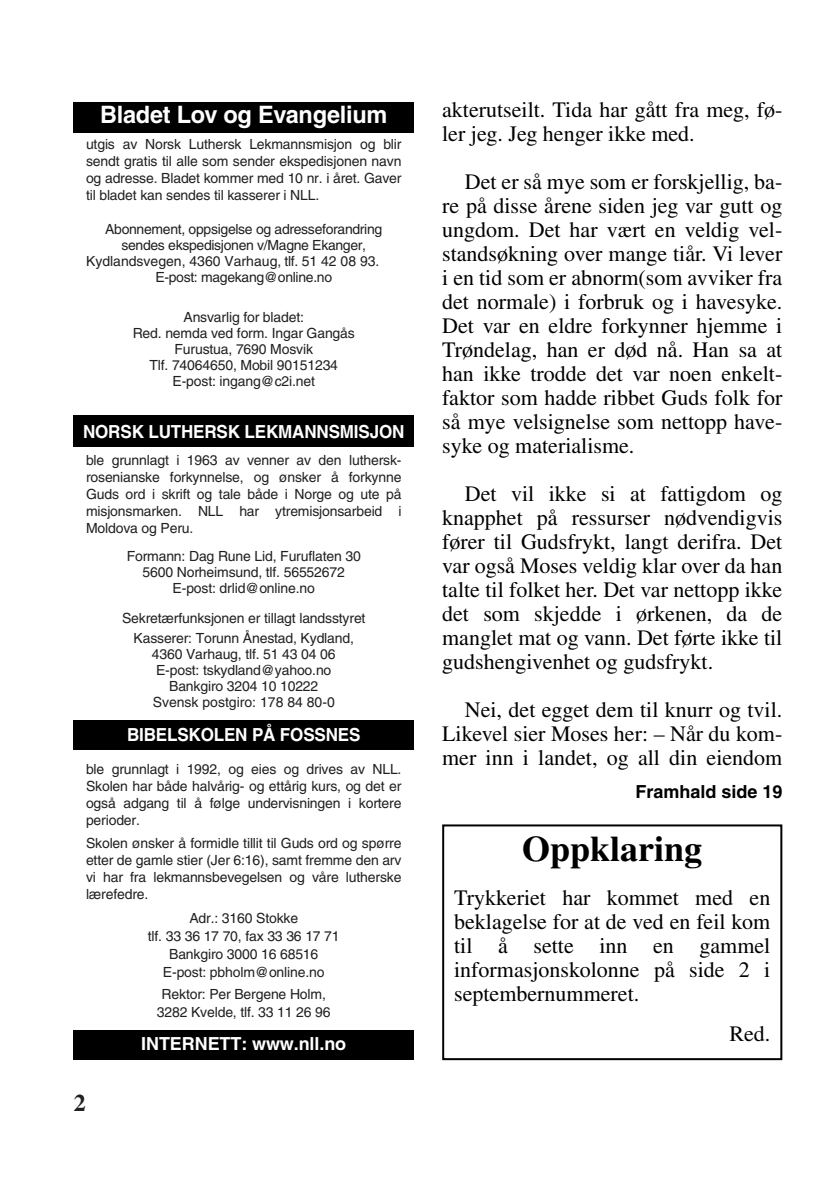
<style>
.page{position:relative;width:838px;height:1190px;background:#fff}
.page>*{position:absolute;margin:0;border:0;box-sizing:border-box;transform-origin:0 0}
.t1{font:700 36px "Times";color:#000}
.t2{font:700 24px "Helvetica";letter-spacing:-.01em;color:#fff}
.t3{font:700 24px "Times";color:#231f20}
.t4{font:22px/24px "Times";color:#000;text-align:justify}
.t5{font:700 18px "Helvetica";letter-spacing:-.01em;color:#fff;scale:.95 1}
.t6{font:700 18px "Helvetica";letter-spacing:-.01em;color:#fff}
.t7{font:700 18px "Helvetica";color:#000}
.t8{font:14px/17px "Helvetica";letter-spacing:-.01em;color:#231f20;text-align:center}
</style>
<div class="page">
<div style="left:74px;top:102px;width:340px;height:31px;background:#000"></div>
<div style="left:74px;top:415px;width:340px;height:32px;background:#000"></div>
<div style="left:74px;top:720px;width:340px;height:30px;background:#000"></div>
<div style="left:74px;top:1030px;width:340px;height:30px;background:#000"></div>
<div style="left:442px;top:824px;width:340px;height:236px;border:2px solid #000"></div>
<h2 class="t2" style="left:100px;top:106px;width:289px">Bladet Lov og Evangelium</h2>
<p class="t8" style="left:86px;top:137px;width:317px;text-align:justify">utgis av Norsk Luthersk Lekmannsmisjon og blir sendt gratis til alle som sender ekspedisjonen navn og adresse. Bladet kommer med 10 nr. i året. Gaver til bladet kan sendes til kasserer i NLL.</p>
<p class="t8" style="left:105px;top:222px;width:279px">Abonnement, oppsigelse og adresseforandring</p>
<p class="t8" style="left:121px;top:238px;width:246px">sendes ekspedisjonen v/Magne Ekanger,</p>
<p class="t8" style="left:86px;top:254px;width:295px">Kydlandsvegen, 4360 Varhaug, tlf. 51 42 08 93.</p>
<p class="t8" style="left:155px;top:270px;width:178px">E-post: magekang@online.no</p>
<p class="t8" style="left:133px;top:310px;width:224px;line-height:16px">Ansvarlig for bladet:<br>Red. nemda ved form. Ingar Gangås<br>Furustua, 7690 Mosvik<br>Tlf. 74064650, Mobil 90151234<br>E-post: ingang@c2i.net</p>
<p class="t5" style="left:83px;top:425px;width:340px">NORSK LUTHERSK LEKMANNSMISJON</p>
<p class="t8" style="left:86px;top:453px;width:317px;text-align:justify">ble grunnlagt i 1963 av venner av den luthersk&shy;rosenianske forkynnelse, og ønsker å forkynne Guds ord i skrift og tale både i Norge og ute på misjonsmarken. NLL har ytremisjonsarbeid i Moldova og Peru.</p>
<p class="t8" style="left:127px;top:549px;width:236px;line-height:16px">Formann: Dag Rune Lid, Furuflaten 30<br>5600 Norheimsund, tlf. 56552672<br>E-post: drlid@online.no</p>
<p class="t8" style="left:122px;top:609px;width:245px;line-height:20px">Sekretærfunksjonen er tillagt landsstyret<br>Kasserer: Torunn Ånestad, Kydland,</p>
<p class="t8" style="left:152px;top:647px;width:185px;line-height:16px">4360 Varhaug, tlf. 51 43 04 06<br>E-post: tskydland@yahoo.no<br>Bankgiro 3204 10 10222<br>Svensk postgiro: 178 84 80-0</p>
<p class="t5" style="left:127px;top:729px;width:247px">BIBELSKOLEN PÅ FOSSNES</p>
<p class="t8" style="left:86px;top:762px;width:317px;text-align:justify">ble grunnlagt i 1992, og eies og drives av NLL.<br>Skolen har både halvårig- og ettårig kurs, og det er også adgang til å følge undervisningen i kortere perioder.</p>
<p class="t8" style="left:86px;top:836px;width:317px;text-align:justify">Skolen ønsker å formidle tillit til Guds ord og spørre etter de gamle stier (Jer 6:16), samt fremme den arv vi har fra lekmannsbevegelsen og våre lutherske lærefedre.</p>
<p class="t8" style="left:148px;top:910px;width:193px;line-height:18px">Adr.: 3160 Stokke<br>tlf. 33 36 17 70, fax 33 36 17 71<br>Bankgiro 3000 16 68516<br>E-post: pbholm@online.no</p>
<p class="t8" style="left:157px;top:986px;width:175px;line-height:18px">Rektor: Per Bergene Holm,<br>3282 Kvelde, tlf. 33 11 26 96</p>
<h2 class="t3" style="left:74px;top:1094px;width:13px">2</h2>
<p class="t6" style="left:141px;top:1037px;width:206px">INTERNETT: www.nll.no</p>
<h3 class="t4" style="left:442px;top:100px;width:342px">akterutseilt. Tida har gått fra meg, fø&shy;ler jeg. Jeg henger ikke med.</h3>
<p class="t4" style="left:442px;top:172px;width:342px;text-indent:23px">Det er så mye som er forskjellig, ba&shy;re på disse årene siden jeg var gutt og ungdom. Det har vært en veldig vel&shy;standsøkning over mange tiår. Vi lever i en tid som er abnorm(som avviker fra det normale) i forbruk og i havesyke.<br>Det var en eldre forkynner hjemme i Trøndelag, han er død nå. Han sa at han ikke trodde det var noen enkelt&shy;faktor som hadde ribbet Guds folk for så mye velsignelse som nettopp have&shy;syke og materialisme.</p>
<p class="t4" style="left:442px;top:484px;width:342px;text-indent:23px">Det vil ikke si at fattigdom og knapphet på ressurser nødvendigvis fører til Gudsfrykt, langt derifra. Det var også Moses veldig klar over da han talte til folket her. Det var nettopp ikke det som skjedde i ørkenen, da de manglet mat og vann. Det førte ikke til gudshengivenhet og gudsfrykt.</p>
<h3 class="t4" style="left:442px;top:700px;width:342px;text-indent:23px">Nei, det egget dem til knurr og tvil.<br>Likevel sier Moses her: – Når du kom&shy;mer inn i landet, og all din eiendom</h3>
<p class="t7" style="left:635px;top:785px;width:149px">Framhald side 19</p>
<h1 class="t1" style="left:522px;top:836px;width:182px">Oppklaring</h1>
<h3 class="t4" style="left:454px;top:888px;width:318px">Trykkeriet har kommet med en beklagelse for at de ved en feil kom til å sette inn en gammel informasjonskolonne på side 2 i septembernummeret.</h3>
<h3 class="t4" style="left:729px;top:1024px;width:42px">Red.</h3>
</div>
